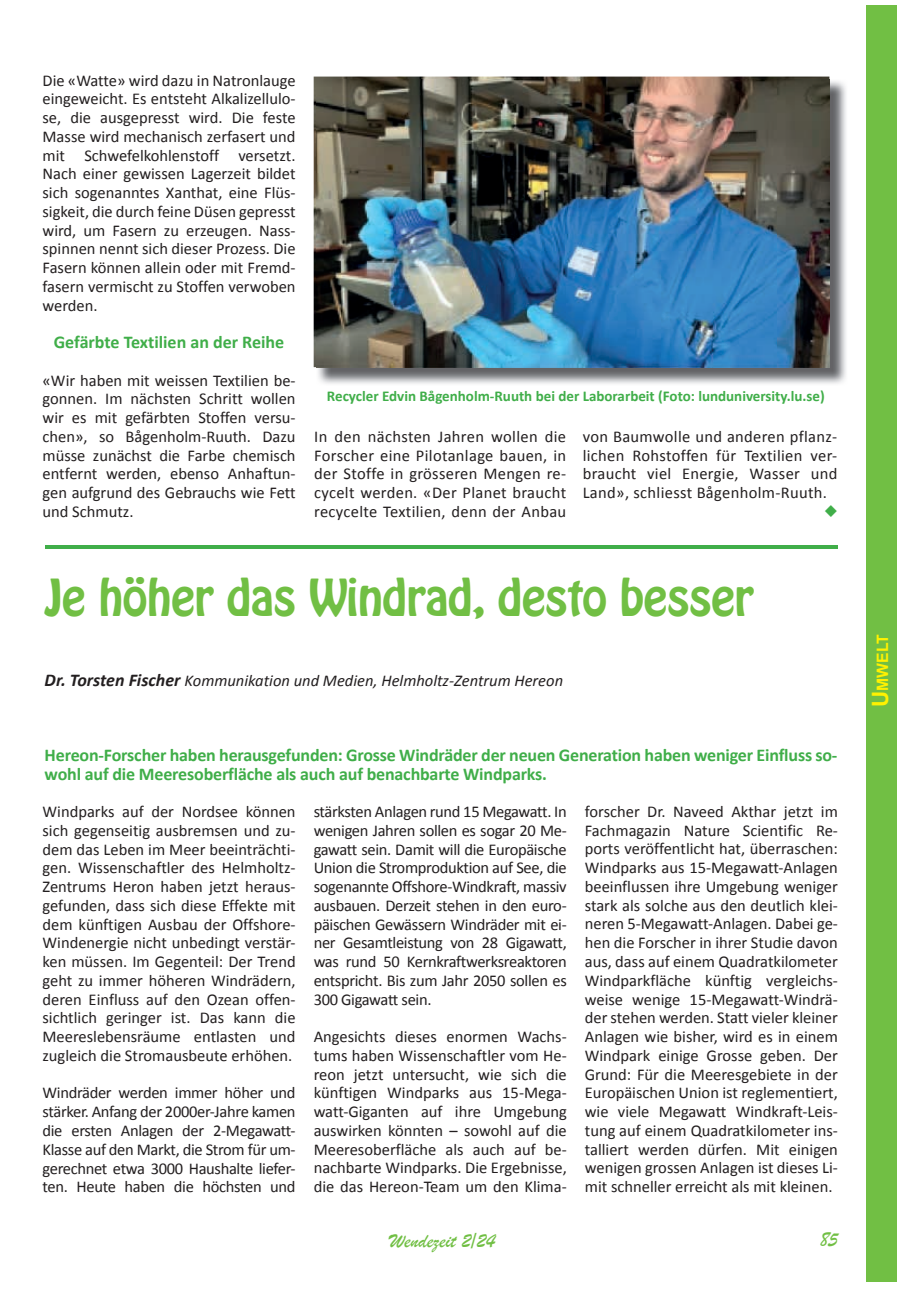
<style>
.page{position:relative;width:906px;height:1289px;background:#fff}
.page>*{position:absolute;margin:0;border:0;box-sizing:border-box;transform-origin:0 0}
.t1{font:45px "Hobo Std";letter-spacing:-.01em;color:#71bf44}
.t2{font:21px "Brush Script";color:#71bf44}
.t3{font:700 18px/18.8px "Calibri";letter-spacing:-.01em;color:#40ae49}
.t4{font:16.5px/18.8px "Calibri";color:#231f20;text-align:justify}
.t5{font:italic 16.5px "Calibri";color:#231f20}
.t6{font:16.5px "Monotype Sorts";color:#40ae49}
.t7{font:700 15.75px "Arial";color:#fff101}
.t8{font:700 15px "Calibri";color:#40ae49}
.s1{font-weight:700;font-size:18px}
.s2{font-size:22.5px}
</style>
<div class="page">
<div style="left:866px;top:5px;width:30px;height:1276px;background:#71bf44"></div>
<img style="left:316px;top:79px;width:530px;height:305px">
<img style="left:316px;top:79px;width:513px;height:288px">
<hr style="left:45px;top:545px;width:792px;height:3px;background:#40ae49">
<p class="t4" style="left:43px;top:71px;width:255px">Die «Watte» wird dazu in Natronlauge eingeweicht. Es entsteht Alkalizellulo&shy;se, die ausgepresst wird. Die feste Masse wird mechanisch zerfasert und mit Schwefelkohlenstoff versetzt.<br>Nach einer gewissen Lagerzeit bildet sich sogenanntes Xanthat, eine Flüs&shy;sigkeit, die durch feine Düsen gepresst wird, um Fasern zu erzeugen. Nass&shy;spinnen nennt sich dieser Prozess. Die Fasern können allein oder mit Fremd&shy;fasern vermischt zu Stoffen verwoben werden.</p>
<p class="t3" style="left:54px;top:333px;width:232px">Gefärbte Textilien an der Reihe</p>
<p class="t4" style="left:43px;top:371px;width:255px">«Wir haben mit weissen Textilien be&shy;gonnen. Im nächsten Schritt wollen wir es mit gefärbten Stoffen versu&shy;chen», so Bågenholm-Ruuth. Dazu müsse zunächst die Farbe chemisch entfernt werden, ebenso Anhaftun&shy;gen aufgrund des Gebrauchs wie Fett und Schmutz.</p>
<p class="t8" style="left:327px;top:386px;width:499px">Recycler Edvin Bågenholm-Ruuth bei der Laborarbeit (Foto: lunduniversity.lu.se)</p>
<p class="t4" style="left:314px;top:427px;width:253px">In den nächsten Jahren wollen die Forscher eine Pilotanlage bauen, in der Stoffe in grösseren Mengen re&shy;cycelt werden. «Der Planet braucht recycelte Textilien, denn der Anbau</p>
<p class="t4" style="left:583px;top:427px;width:256px">von Baumwolle und anderen pflanz&shy;lichen Rohstoffen für Textilien ver&shy;braucht viel Energie, Wasser und Land», schliesst Bågenholm-Ruuth.</p>
<p class="t6" style="left:824px;top:503px;width:15px">u</p>
<h1 class="t1" style="left:45px;top:566px;width:711px">Je höher das Windrad, desto besser</h1>
<p class="t5" style="left:45px;top:669px;width:520px"><span class="s1">Dr. Torsten Fischer</span> Kommunikation und Medien, Helmholtz-Zentrum Hereon</p>
<p class="t3" style="left:45px;top:745px;width:794px">Hereon-Forscher haben herausgefunden: Grosse Windräder der neuen Generation haben weniger Einfluss so&shy;wohl auf die Meeresoberfläche als auch auf benachbarte Windparks.</p>
<p class="t4" style="left:43px;top:802px;width:255px">Windparks auf der Nordsee können sich gegenseitig ausbremsen und zu&shy;dem das Leben im Meer beeinträchti&shy;gen. Wissenschaftler des Helmholtz-Zentrums Heron haben jetzt heraus&shy;gefunden, dass sich diese Effekte mit dem künftigen Ausbau der Offshore-Windenergie nicht unbedingt verstär&shy;ken müssen. Im Gegenteil: Der Trend geht zu immer höheren Windrädern, deren Einfluss auf den Ozean offen&shy;sichtlich geringer ist. Das kann die Meereslebensräume entlasten und zugleich die Stromausbeute erhöhen.</p>
<p class="t4" style="left:43px;top:1083px;width:255px">Windräder werden immer höher und stärker. Anfang der 2000er-Jahre kamen die ersten Anlagen der 2-Megawatt-Klasse auf den Markt, die Strom für um&shy;gerechnet etwa 3000 Haushalte liefer&shy;ten. Heute haben die höchsten und</p>
<p class="t4" style="left:585px;top:802px;width:255px">forscher Dr. Naveed Akthar jetzt im Fachmagazin Nature Scientific Re&shy;ports veröffentlicht hat, überraschen:<br>Windparks aus 15-Megawatt-Anlagen beeinflussen ihre Umgebung weniger stark als solche aus den deutlich klei&shy;neren 5-Megawatt-Anlagen. Dabei ge&shy;hen die Forscher in ihrer Studie davon aus, dass auf einem Quadratkilometer Windparkfläche künftig vergleichs&shy;weise wenige 15-Megawatt-Windrä&shy;der stehen werden. Statt vieler kleiner Anlagen wie bisher, wird es in einem Windpark einige Grosse geben. Der Grund: Für die Meeresgebiete in der Europäischen Union ist reglementiert, wie viele Megawatt Windkraft-Leis&shy;tung auf einem Quadratkilometer ins&shy;talliert werden dürfen. Mit einigen wenigen grossen Anlagen ist dieses Li&shy;mit schneller erreicht als mit kleinen.</p>
<p class="t4" style="left:314px;top:802px;width:255px">stärksten Anlagen rund 15 Megawatt. In wenigen Jahren sollen es sogar 20 Me&shy;gawatt sein. Damit will die Europäische Union die Stromproduktion auf See, die sogenannte Offshore-Windkraft, massiv ausbauen. Derzeit stehen in den euro&shy;päischen Gewässern Windräder mit ei&shy;ner Gesamtleistung von 28 Gigawatt, was rund 50 Kernkraftwerksreaktoren entspricht. Bis zum Jahr 2050 sollen es 300 Gigawatt sein.</p>
<p class="t4" style="left:314px;top:1027px;width:255px">Angesichts dieses enormen Wachs&shy;tums haben Wissenschaftler vom He&shy;reon jetzt untersucht, wie sich die künftigen Windparks aus 15-Mega&shy;watt-Giganten auf ihre Umgebung auswirken könnten – sowohl auf die Meeresoberfläche als auch auf be&shy;nachbarte Windparks. Die Ergebnisse, die das Hereon-Team um den Klima-</p>
<p class="t2" style="left:390px;top:1227px;width:107px">Wendezeit 2/24</p>
<p class="t2" style="left:819px;top:1226px;width:20px">85</p>
<p class="t7" style="left:872px;top:707px;width:74px;rotate:-90deg"><span class="s2">U</span>MWELT</p>
</div>
